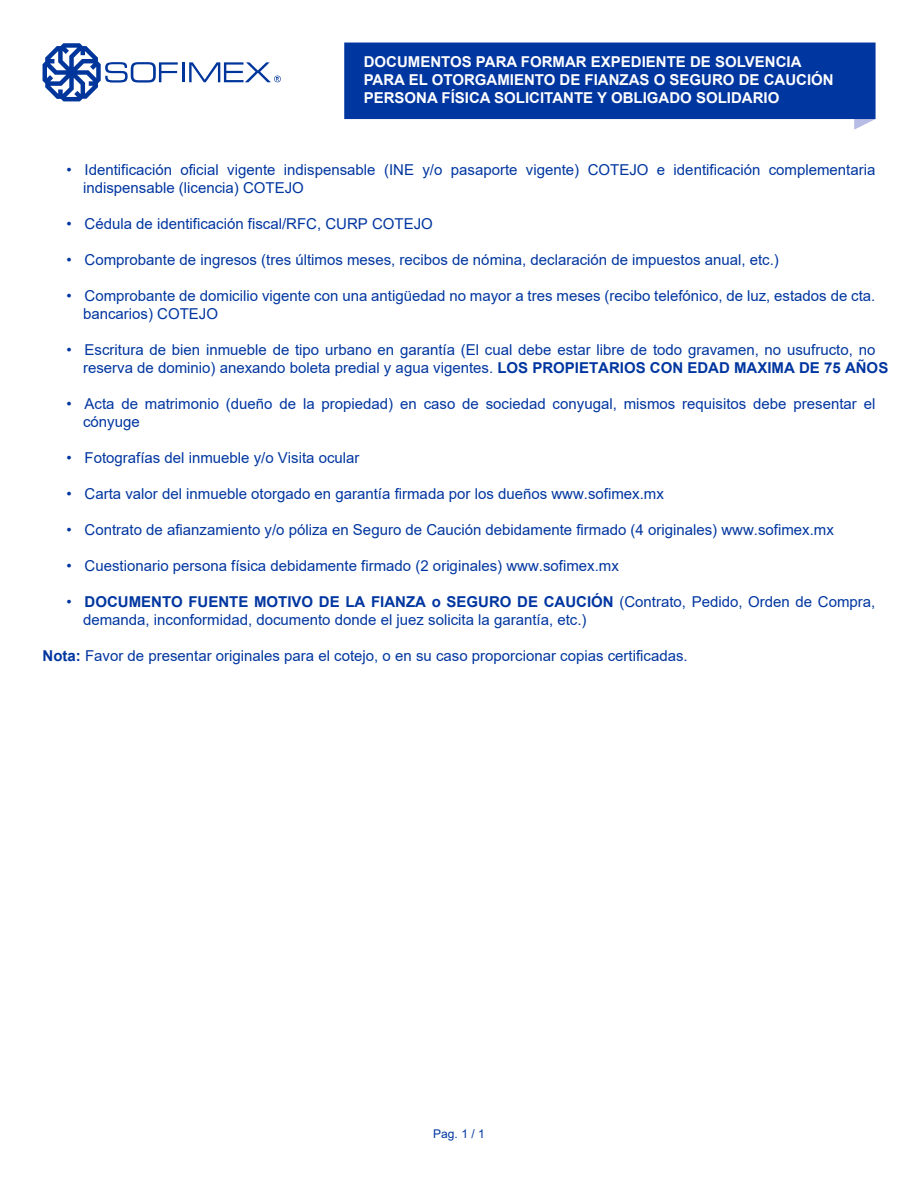
<style>
.page{position:relative;width:918px;height:1188px;background:#fff}
.page>*{position:absolute;margin:0;border:0;box-sizing:border-box;transform-origin:0 0}
.t1{font:15px/18px "Arial";color:#0036a0}
.t2{font:700 15px/18px "Arial";color:#fff}
.t3{font:12px "Arial";color:#0036a0}
.s1{font-weight:700}
</style>
<div class="page">
<svg style="left:344px;top:43px;width:531px;height:87px;background:#204fab"></svg>
<hr style="left:182px;top:62px;width:3px;height:20px;background:#00369c">
<svg style="left:43px;top:43px;width:135px;height:58px"></svg>
<svg style="left:189px;top:62px;width:92px;height:20px"></svg>
<p class="t2" style="left:364px;top:53px;width:472px">DOCUMENTOS PARA FORMAR EXPEDIENTE DE SOLVENCIA<br>PARA EL OTORGAMIENTO DE FIANZAS O SEGURO DE CAUCIÓN<br>PERSONA FÍSICA SOLICITANTE Y OBLIGADO SOLIDARIO</p>
<p class="t1" style="left:83px;top:160px;width:794px;text-indent:-16px">• Identificación oficial vigente indispensable (INE y/o pasaporte vigente) COTEJO e identificación complementaria indispensable (licencia) COTEJO</p>
<p class="t1" style="left:67px;top:214px;width:368px">• Cédula de identificación fiscal/RFC, CURP COTEJO</p>
<p class="t1" style="left:67px;top:250px;width:714px">• Comprobante de ingresos (tres últimos meses, recibos de nómina, declaración de impuestos anual, etc.)</p>
<p class="t1" style="left:83px;top:286px;width:794px;text-indent:-16px">• Comprobante de domicilio vigente con una antigüedad no mayor a tres meses (recibo telefónico, de luz, estados de cta. bancarios) COTEJO</p>
<p class="t1" style="left:83px;top:340px;width:807px;text-indent:-16px">• Escritura de bien inmueble de tipo urbano en garantía (El cual debe estar libre de todo gravamen, no usufructo, no reserva de dominio) anexando boleta predial y agua vigentes. <span class="s1">LOS PROPIETARIOS CON EDAD MAXIMA DE 75 AÑOS</span></p>
<p class="t1" style="left:83px;top:394px;width:794px;text-indent:-16px">• Acta de matrimonio (dueño de la propiedad) en caso de sociedad conyugal, mismos requisitos debe presentar el cónyuge</p>
<p class="t1" style="left:67px;top:448px;width:295px">• Fotografías del inmueble y/o Visita ocular</p>
<p class="t1" style="left:67px;top:484px;width:599px">• Carta valor del inmueble otorgado en garantía firmada por los dueños www.sofimex.mx</p>
<p class="t1" style="left:67px;top:520px;width:769px">• Contrato de afianzamiento y/o póliza en Seguro de Caución debidamente firmado (4 originales) www.sofimex.mx</p>
<p class="t1" style="left:67px;top:556px;width:554px">• Cuestionario persona física debidamente firmado (2 originales) www.sofimex.mx</p>
<p class="t1" style="left:83px;top:592px;width:794px;text-indent:-16px">• <span class="s1">DOCUMENTO FUENTE MOTIVO DE LA FIANZA o SEGURO DE CAUCIÓN</span> (Contrato, Pedido, Orden de Compra, demanda, inconformidad, documento donde el juez solicita la garantía, etc.)</p>
<p class="t1" style="left:43px;top:646px;width:647px"><span class="s1">Nota:</span> Favor de presentar originales para el cotejo, o en su caso proporcionar copias certificadas.</p>
<p class="t3" style="left:433px;top:1125px;width:53px">Pag. 1 / 1</p>
</div>
